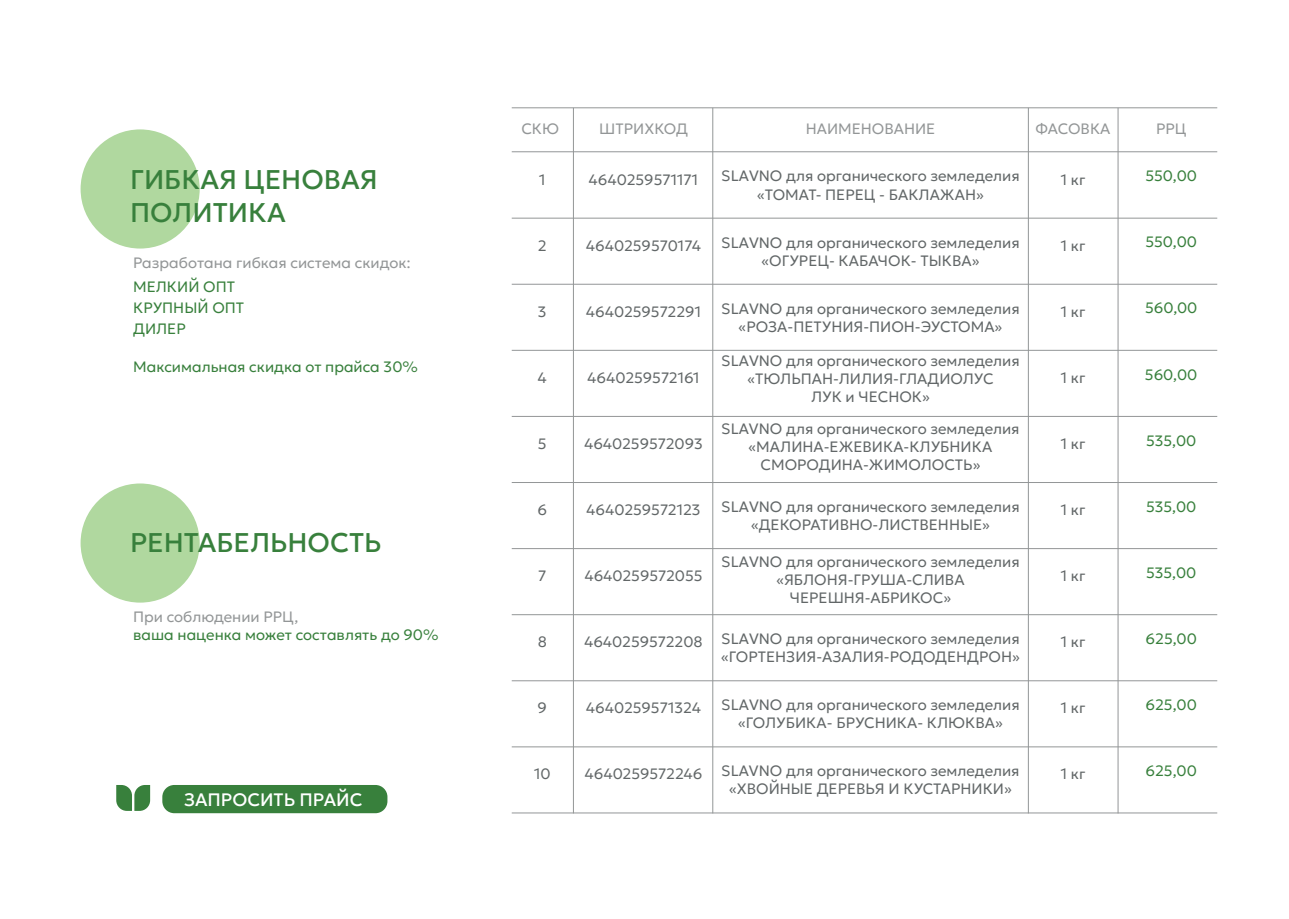
<style>
.page{position:relative;width:1289px;height:919px;background:#fff}
.page>*{position:absolute;margin:0;border:0;box-sizing:border-box;transform-origin:0 0}
.t1{font:27px/33px "Geologica Cursive";color:#38803c}
.t2{font:18px "Geologica Cursive";color:#fff}
.t3{font:300 15px/18px "Geologica";color:#626768;text-align:center}
.t4{font:300 15px/21px "Geologica";color:#38803c}
.t5{font:300 15px "Geologica";color:#939697}
</style>
<div class="page">
<svg style="left:116px;top:785px;width:34px;height:25px"></svg>
<div style="left:81px;top:129px;width:119px;height:119px;background:#b0d89f;border-radius:50%"></div>
<div style="left:81px;top:483px;width:119px;height:119px;background:#b0d89f;border-radius:50%"></div>
<hr style="left:573px;top:108px;width:1px;height:705px;background:#939697">
<hr style="left:712px;top:108px;width:1px;height:705px;background:#939697">
<hr style="left:1027px;top:108px;width:1px;height:705px;background:#939697">
<hr style="left:1117px;top:108px;width:1px;height:705px;background:#939697">
<hr style="left:511px;top:151px;width:706px;height:1px;background:#939697">
<hr style="left:511px;top:218px;width:706px;height:1px;background:#939697">
<hr style="left:511px;top:284px;width:706px;height:1px;background:#939697">
<hr style="left:511px;top:350px;width:706px;height:1px;background:#939697">
<hr style="left:511px;top:416px;width:706px;height:1px;background:#939697">
<hr style="left:511px;top:482px;width:706px;height:1px;background:#939697">
<hr style="left:511px;top:548px;width:706px;height:1px;background:#939697">
<hr style="left:511px;top:614px;width:706px;height:1px;background:#939697">
<hr style="left:511px;top:680px;width:706px;height:1px;background:#939697">
<hr style="left:511px;top:746px;width:706px;height:1px;background:#939697">
<hr style="left:511px;top:812px;width:706px;height:1px;background:#939697">
<hr style="left:511px;top:107px;width:706px;height:1px;background:#939697">
<div style="left:162px;top:784px;width:225px;height:29px;background:#38803c;border-radius:12px"></div>
<h1 class="t1" style="left:130px;top:161px;width:249px">ГИБКАЯ ЦЕНОВАЯ<br>ПОЛИТИКА</h1>
<p class="t5" style="left:133px;top:249px;width:279px">Разработана гибкая система скидок:</p>
<p class="t4" style="left:133px;top:275px;width:112px">МЕЛКИЙ ОПТ<br>КРУПНЫЙ ОПТ<br>ДИЛЕР</p>
<p class="t4" style="left:133px;top:354px;width:286px">Максимальная скидка от прайса 30%</p>
<h1 class="t1" style="left:130px;top:523px;width:253px">РЕНТАБЕЛЬНОСТЬ</h1>
<p class="t5" style="left:133px;top:603px;width:167px">При соблюдении РРЦ,</p>
<p class="t4" style="left:133px;top:622px;width:307px">ваша наценка может составлять до 90%</p>
<p class="t2" style="left:184px;top:783px;width:180px">ЗАПРОСИТЬ ПРАЙС</p>
<p class="t5" style="left:521px;top:116px;width:39px">СКЮ</p>
<p class="t5" style="left:599px;top:116px;width:90px">ШТРИХКОД</p>
<p class="t5" style="left:805px;top:116px;width:131px">НАИМЕНОВАНИЕ</p>
<p class="t5" style="left:1035px;top:116px;width:76px">ФАСОВКА</p>
<p class="t5" style="left:1155px;top:116px;width:32px">РРЦ</p>
<p class="t3" style="left:539px;top:169px;width:8px">1</p>
<p class="t3" style="left:589px;top:169px;width:111px">4640259571171</p>
<p class="t3" style="left:721px;top:166px;width:300px">SLAVNO для органического земледелия</p>
<p class="t3" style="left:1060px;top:169px;width:26px">1 кг</p>
<p class="t3" style="left:757px;top:184px;width:228px">«ТОМАТ- ПЕРЕЦ - БАКЛАЖАН»</p>
<p class="t4" style="left:1145px;top:164px;width:53px">550,00</p>
<p class="t3" style="left:538px;top:235px;width:10px">2</p>
<p class="t3" style="left:586px;top:235px;width:116px">4640259570174</p>
<p class="t3" style="left:721px;top:232px;width:300px">SLAVNO для органического земледелия</p>
<p class="t3" style="left:1060px;top:235px;width:26px">1 кг</p>
<p class="t3" style="left:761px;top:250px;width:219px">«ОГУРЕЦ- КАБАЧОК- ТЫКВА»</p>
<p class="t4" style="left:1145px;top:230px;width:53px">550,00</p>
<p class="t3" style="left:538px;top:301px;width:10px">3</p>
<p class="t3" style="left:586px;top:301px;width:116px">4640259572291</p>
<p class="t3" style="left:721px;top:298px;width:300px">SLAVNO для органического земледелия</p>
<p class="t3" style="left:1060px;top:301px;width:26px">1 кг</p>
<p class="t3" style="left:738px;top:316px;width:265px">«РОЗА-ПЕТУНИЯ-ПИОН-ЭУСТОМА»</p>
<p class="t4" style="left:1144px;top:296px;width:54px">560,00</p>
<p class="t3" style="left:721px;top:350px;width:300px">SLAVNO для органического земледелия «ТЮЛЬПАН-ЛИЛИЯ-ГЛАДИОЛУС<br>ЛУК и ЧЕСНОК»</p>
<p class="t3" style="left:538px;top:367px;width:11px">4</p>
<p class="t3" style="left:587px;top:367px;width:114px">4640259572161</p>
<p class="t3" style="left:1060px;top:367px;width:26px">1 кг</p>
<p class="t4" style="left:1144px;top:362px;width:54px">560,00</p>
<p class="t3" style="left:721px;top:419px;width:300px">SLAVNO для органического земледелия «МАЛИНА-ЕЖЕВИКА-КЛУБНИКА<br>СМОРОДИНА-ЖИМОЛОСТЬ»</p>
<p class="t4" style="left:1145px;top:428px;width:52px">535,00</p>
<p class="t3" style="left:538px;top:433px;width:10px">5</p>
<p class="t3" style="left:584px;top:433px;width:120px">4640259572093</p>
<p class="t3" style="left:1060px;top:433px;width:26px">1 кг</p>
<p class="t3" style="left:537px;top:499px;width:11px">6</p>
<p class="t3" style="left:586px;top:499px;width:116px">4640259572123</p>
<p class="t3" style="left:721px;top:496px;width:300px">SLAVNO для органического земледелия</p>
<p class="t3" style="left:1060px;top:499px;width:26px">1 кг</p>
<p class="t3" style="left:751px;top:514px;width:240px">«ДЕКОРАТИВНО-ЛИСТВЕННЫЕ»</p>
<p class="t4" style="left:1146px;top:494px;width:52px">535,00</p>
<p class="t3" style="left:721px;top:551px;width:300px">SLAVNO для органического земледелия «ЯБЛОНЯ-ГРУША-СЛИВА<br>ЧЕРЕШНЯ-АБРИКОС»</p>
<p class="t4" style="left:1146px;top:561px;width:52px">535,00</p>
<p class="t3" style="left:538px;top:565px;width:10px">7</p>
<p class="t3" style="left:584px;top:565px;width:119px">4640259572055</p>
<p class="t3" style="left:1060px;top:565px;width:26px">1 кг</p>
<p class="t3" style="left:537px;top:631px;width:11px">8</p>
<p class="t3" style="left:584px;top:628px;width:436px">4640259572208 SLAVNO для органического земледелия</p>
<p class="t3" style="left:1060px;top:631px;width:26px">1 кг</p>
<p class="t3" style="left:721px;top:646px;width:300px">«ГОРТЕНЗИЯ-АЗАЛИЯ-РОДОДЕНДРОН»</p>
<p class="t4" style="left:1145px;top:627px;width:53px">625,00</p>
<p class="t3" style="left:537px;top:697px;width:11px">9</p>
<p class="t3" style="left:586px;top:697px;width:116px">4640259571324</p>
<p class="t3" style="left:721px;top:694px;width:300px">SLAVNO для органического земледелия</p>
<p class="t3" style="left:1060px;top:697px;width:26px">1 кг</p>
<p class="t3" style="left:738px;top:712px;width:266px">«ГОЛУБИКА- БРУСНИКА- КЛЮКВА»</p>
<p class="t4" style="left:1145px;top:693px;width:53px">625,00</p>
<p class="t3" style="left:534px;top:763px;width:18px">10</p>
<p class="t3" style="left:584px;top:763px;width:119px">4640259572246</p>
<p class="t3" style="left:721px;top:760px;width:300px">SLAVNO для органического земледелия</p>
<p class="t3" style="left:1060px;top:763px;width:26px">1 кг</p>
<p class="t3" style="left:729px;top:778px;width:284px">«ХВОЙНЫЕ ДЕРЕВЬЯ И КУСТАРНИКИ»</p>
<p class="t4" style="left:1145px;top:759px;width:53px">625,00</p>
</div>
